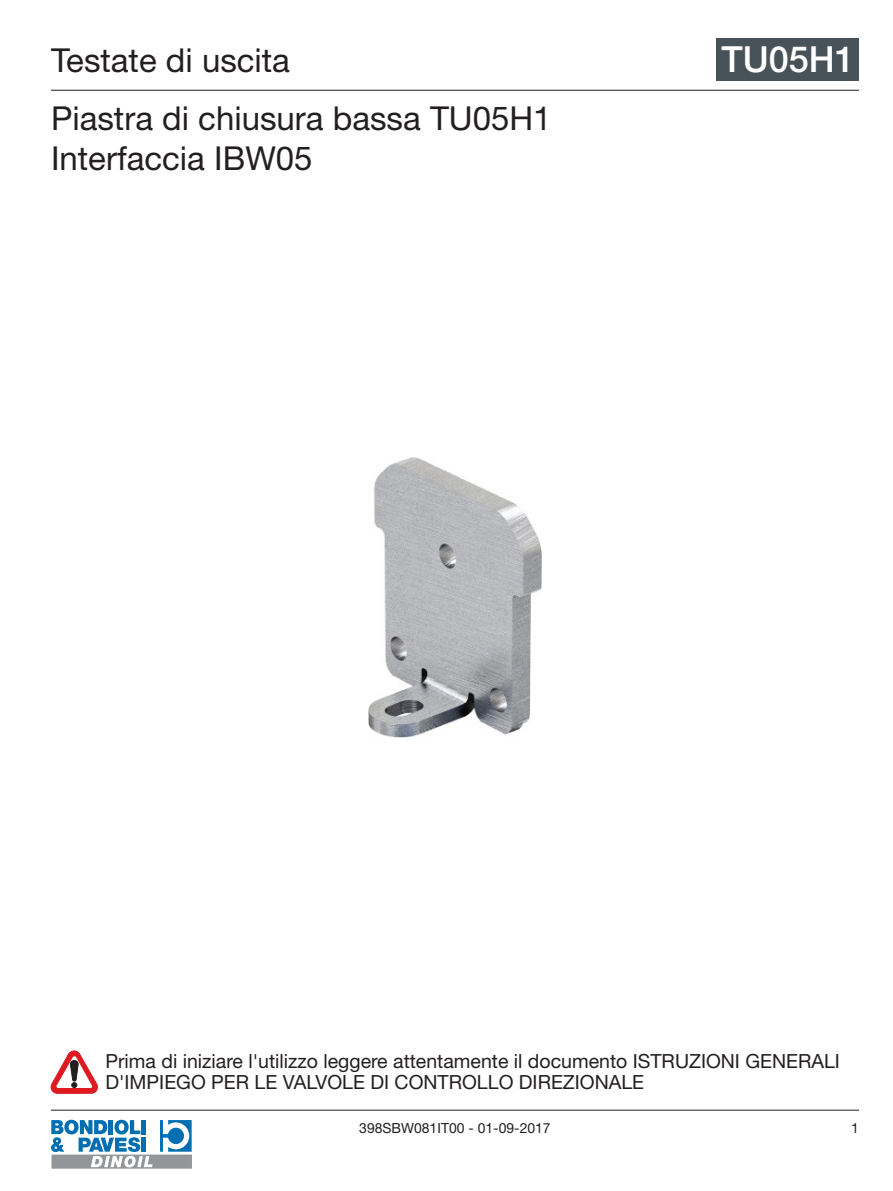
<style>
.page{position:relative;width:893px;height:1191px;background:#fff}
.page>*{position:absolute;margin:0;border:0;box-sizing:border-box;transform-origin:0 0}
.t1{font:500 36px "Helvetica Neue LT Std";color:#fff}
.blocco_disegno{font:33px/39.6px "Helvetica Neue LT Std";color:#231f20}
.mastro_testata{font:33px "Helvetica Neue LT Std";color:#231f20}
.blocco_disegno-2{font:19.5px/21px "Helvetica Neue LT Std";color:#231f20}
.codice{font:13.95px "Helvetica Neue LT Std";color:#231f20}
.numero_pagina{font:13.95px "Helvetica Neue LT Std";color:#231f20}
</style>
<div class="page">
<hr style="left:51px;top:90px;width:808px;height:1px;background:#231f20">
<hr style="left:51px;top:1109px;width:808px;height:1px;background:#231f20">
<svg style="left:51px;top:1119px;width:141px;height:49px"></svg>
<div style="left:716px;top:38px;width:143px;height:43px;background:#475359"></div>
<img style="left:369px;top:458px;width:172px;height:279px">
<svg style="left:51px;top:1050px;width:47px;height:43px"></svg>
<p class="mastro_testata" style="left:51px;top:41px;width:240px">Testate di uscita</p>
<p class="t1" style="left:721px;top:38px;width:135px">TU05H1</p>
<p class="blocco_disegno" style="left:51px;top:98px;width:502px">Piastra di chiusura bassa TU05H1<br>Interfaccia IBW05</p>
<p class="blocco_disegno-2" style="left:105px;top:1050px;width:736px">Prima di iniziare l'utilizzo leggere attentamente il documento ISTRUZIONI GENERALI<br>D'IMPIEGO PER LE VALVOLE DI CONTROLLO DIREZIONALE</p>
<p class="codice" style="left:359px;top:1119px;width:193px">398SBW081IT00 - 01-09-2017</p>
<p class="numero_pagina" style="left:851px;top:1119px;width:9px">1</p>
</div>
